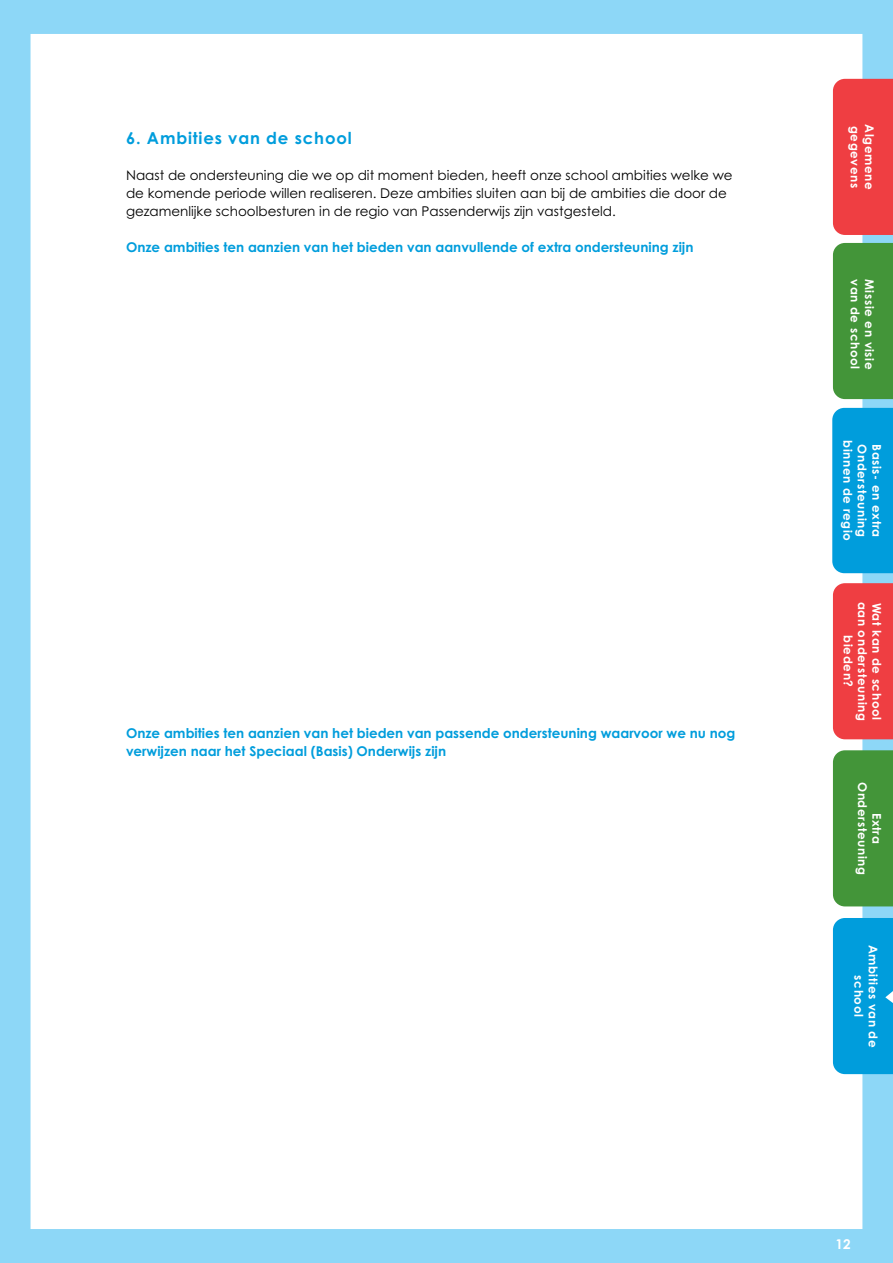
<style>
.page{position:relative;width:893px;height:1263px;background:#8dd7f7}
.page>*{position:absolute;margin:0;border:0;box-sizing:border-box;transform-origin:0 0}
.t1{font:700 16.5px "Century Gothic Pro";letter-spacing:.05em;color:#009ddc}
.t2{font:13.5px/18px "Century Gothic Pro";color:#000}
.t3{font:700 13.5px/18px "Century Gothic Pro";color:#009ddc}
.t4{font:700 13.5px "Century Gothic Pro";color:#fff}
.t5{font:700 12px/14.4px "Century Gothic Pro";letter-spacing:.05em;color:#fff;text-align:center}
</style>
<div class="page">
<div style="left:31px;top:34px;width:831px;height:1195px;background:#fff"></div>
<div style="left:833px;top:79px;width:60px;height:156px;background:#ef3e42"></div>
<div style="left:833px;top:243px;width:60px;height:156px;background:#439539"></div>
<div style="left:832px;top:408px;width:61px;height:165px;background:#009ddc"></div>
<div style="left:833px;top:583px;width:60px;height:156px;background:#ef3e42"></div>
<div style="left:833px;top:750px;width:60px;height:156px;background:#439539"></div>
<div style="left:833px;top:918px;width:60px;height:156px;background:#009ddc"></div>
<p class="t1" style="left:126px;top:128px;width:227px">6. Ambities van de school</p>
<p class="t2" style="left:126px;top:166px;width:608px">Naast de ondersteuning die we op dit moment bieden, heeft onze school ambities welke we de komende periode willen realiseren. Deze ambities sluiten aan bij de ambities die door de gezamenlijke schoolbesturen in de regio van Passenderwijs zijn vastgesteld.</p>
<p class="t3" style="left:126px;top:238px;width:569px">Onze ambities ten aanzien van het bieden van aanvullende of extra ondersteuning zijn</p>
<p class="t3" style="left:126px;top:724px;width:611px">Onze ambities ten aanzien van het bieden van passende ondersteuning waarvoor we nu nog verwijzen naar het Speciaal (Basis) Onderwijs zijn</p>
<p class="t5" style="left:863px;top:126px;width:64px;rotate:90deg">gegevens</p>
<p class="t5" style="left:877px;top:124px;width:67px;rotate:90deg">Algemene</p>
<p class="t5" style="left:863px;top:279px;width:91px;rotate:90deg">van de school</p>
<p class="t5" style="left:877px;top:279px;width:92px;rotate:90deg">Missie en visie</p>
<p class="t5" style="left:855px;top:440px;width:102px;rotate:90deg">binnen de regio</p>
<p class="t5" style="left:870px;top:444px;width:94px;rotate:90deg">Ondersteuning</p>
<p class="t5" style="left:884px;top:444px;width:95px;rotate:90deg">Basis- en extra</p>
<p class="t5" style="left:870px;top:602px;width:121px;rotate:90deg">aan ondersteuning</p>
<p class="t5" style="left:884px;top:602px;width:119px;rotate:90deg">Wat kan de school</p>
<p class="t5" style="left:856px;top:635px;width:53px;rotate:90deg">bieden?</p>
<p class="t5" style="left:884px;top:782px;width:94px;rotate:90deg">Extra<br>Ondersteuning</p>
<p class="t5" style="left:881px;top:944px;width:104px;rotate:90deg">Ambities van de school</p>
<p class="t4" style="left:835px;top:1236px;width:17px">12</p>
</div>
